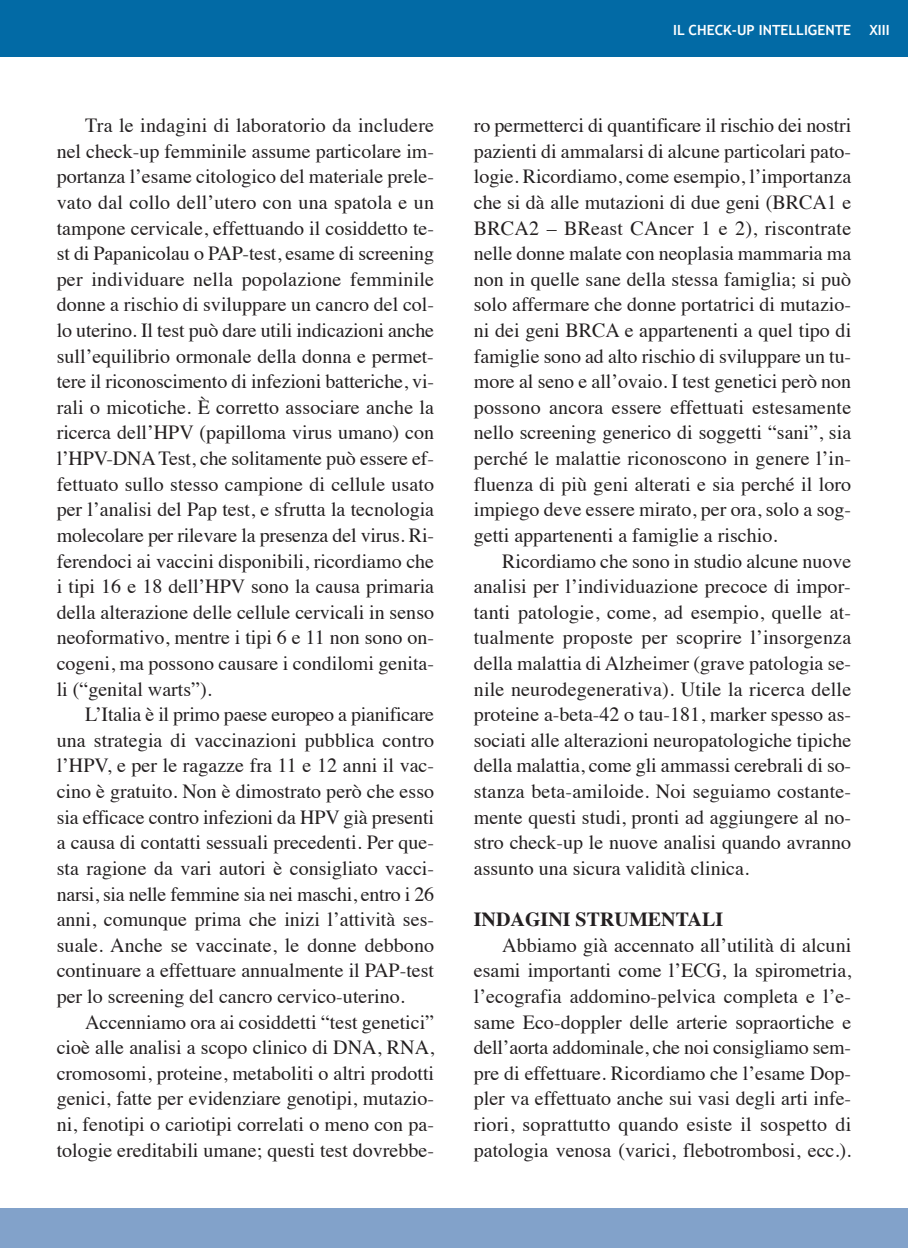
<style>
.page{position:relative;width:908px;height:1248px;background:#fff}
.page>*{position:absolute;margin:0;border:0;box-sizing:border-box;transform-origin:0 0}
.t1{font:20px/25.6px "Times";color:#231f20;text-align:justify}
.t2{font:700 20px "Times";color:#231f20}
.t3{font:700 14px "Trebuchet MS";color:#fff}
</style>
<div class="page">
<div style="left:0;top:0;width:907px;height:57px;background:#026aa5"></div>
<div style="left:0;top:1208px;width:907px;height:39px;background:#82a2ca"></div>
<p class="t1" style="left:57px;top:114px;width:379px;text-indent:28px">Tra le indagini di laboratorio da includere nel check-up femminile assume particolare im&shy;portanza l’esame citologico del materiale prele&shy;vato dal collo dell’utero con una spatola e un tampone cervicale, effettuando il cosiddetto te&shy;st di Papanicolau o PAP-test, esame di screening per individuare nella popolazione femminile donne a rischio di sviluppare un cancro del col&shy;lo uterino. Il test può dare utili indicazioni anche sull’equilibrio ormonale della donna e permet&shy;tere il riconoscimento di infezioni batteriche, vi&shy;rali o micotiche. È corretto associare anche la ricerca dell’HPV (papilloma virus umano) con l’HPV-DNATest, che solitamente può essere ef&shy;fettuato sullo stesso campione di cellule usato per l’analisi del Pap test, e sfrutta la tecnologia molecolare per rilevare la presenza del virus. Ri&shy;ferendoci ai vaccini disponibili, ricordiamo che i tipi 16 e 18 dell’HPV sono la causa primaria della alterazione delle cellule cervicali in senso neoformativo, mentre i tipi 6 e 11 non sono on&shy;cogeni, ma possono causare i condilomi genita&shy;li (“genital warts”).</p>
<p class="t1" style="left:57px;top:703px;width:379px;text-indent:28px">L’Italia è il primo paese europeo a pianificare una strategia di vaccinazioni pubblica contro l’HPV, e per le ragazze fra 11 e 12 anni il vac&shy;cino è gratuito. Non è dimostrato però che esso sia efficace contro infezioni da HPV già presenti a causa di contatti sessuali precedenti. Per que&shy;sta ragione da vari autori è consigliato vacci&shy;narsi, sia nelle femmine sia nei maschi, entro i 26 anni, comunque prima che inizi l’attività ses&shy;suale. Anche se vaccinate, le donne debbono continuare a effettuare annualmente il PAP-test per lo screening del cancro cervico-uterino.</p>
<p class="t1" style="left:57px;top:1010px;width:379px;text-indent:28px">Accenniamo ora ai cosiddetti “test genetici” cioè alle analisi a scopo clinico di DNA, RNA, cromosomi, proteine, metaboliti o altri prodotti genici, fatte per evidenziare genotipi, mutazio&shy;ni, fenotipi o cariotipi correlati o meno con pa&shy;tologie ereditabili umane; questi test dovrebbe-</p>
<p class="t3" style="left:673px;top:22px;width:179px">IL CHECK-UP INTELLIGENTE</p>
<p class="t3" style="left:869px;top:22px;width:22px">XIII</p>
<p class="t1" style="left:473px;top:114px;width:379px">ro permetterci di quantificare il rischio dei nostri pazienti di ammalarsi di alcune particolari pato&shy;logie. Ricordiamo, come esempio, l’importanza che si dà alle mutazioni di due geni (BRCA1 e BRCA2 – BReast CAncer 1 e 2), riscontrate nelle donne malate con neoplasia mammaria ma non in quelle sane della stessa famiglia; si può solo affermare che donne portatrici di mutazio&shy;ni dei geni BRCA e appartenenti a quel tipo di famiglie sono ad alto rischio di sviluppare un tu&shy;more al seno e all’ovaio. I test genetici però non possono ancora essere effettuati estesamente nello screening generico di soggetti “sani”, sia perché le malattie riconoscono in genere l’in&shy;fluenza di più geni alterati e sia perché il loro impiego deve essere mirato, per ora, solo a sog&shy;getti appartenenti a famiglie a rischio.</p>
<p class="t1" style="left:473px;top:549px;width:379px;text-indent:28px">Ricordiamo che sono in studio alcune nuove analisi per l’individuazione precoce di impor&shy;tanti patologie, come, ad esempio, quelle at&shy;tualmente proposte per scoprire l’insorgenza della malattia di Alzheimer (grave patologia se&shy;nile neurodegenerativa). Utile la ricerca delle proteine a-beta-42 o tau-181, marker spesso as&shy;sociati alle alterazioni neuropatologiche tipiche della malattia, come gli ammassi cerebrali di so&shy;stanza beta-amiloide. Noi seguiamo costante&shy;mente questi studi, pronti ad aggiungere al no&shy;stro check-up le nuove analisi quando avranno assunto una sicura validità clinica.</p>
<p class="t2" style="left:473px;top:911px;width:251px">INDAGINI STRUMENTALI</p>
<p class="t1" style="left:473px;top:933px;width:379px;text-indent:28px">Abbiamo già accennato all’utilità di alcuni esami importanti come l’ECG, la spirometria, l’ecografia addomino-pelvica completa e l’e&shy;same Eco-doppler delle arterie sopraortiche e dell’aorta addominale, che noi consigliamo sem&shy;pre di effettuare. Ricordiamo che l’esame Dop&shy;pler va effettuato anche sui vasi degli arti infe&shy;riori, soprattutto quando esiste il sospetto di patologia venosa (varici, flebotrombosi, ecc.).</p>
</div>
